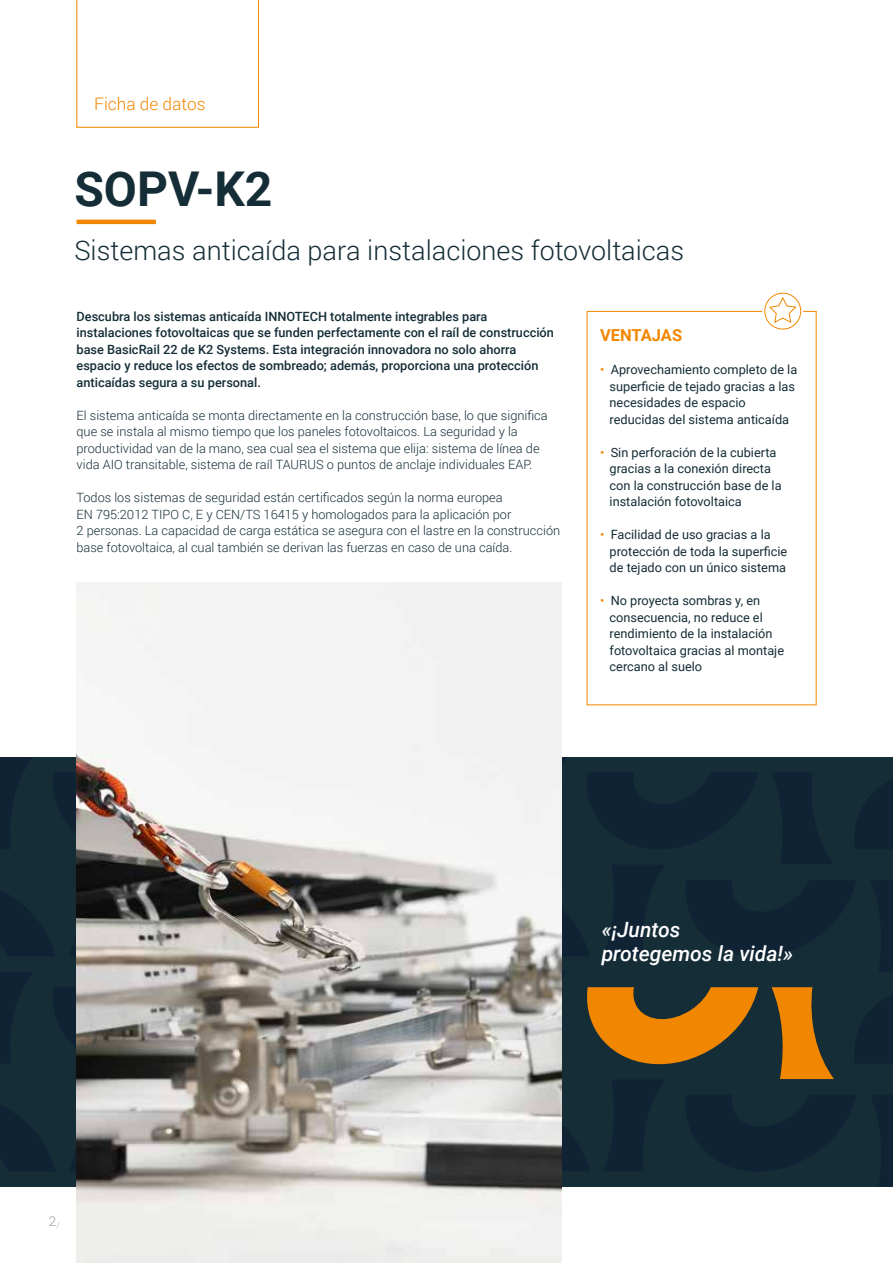
<style>
.page{position:relative;width:893px;height:1263px;background:#fff}
.page>*{position:absolute;margin:0;border:0;box-sizing:border-box;transform-origin:0 0}
.t1{font:700 48px "Roboto";color:#152d37}
.t2{font:300 27px "Roboto";color:#152d37}
.t3{font:italic 500 21px/24px "Roboto";color:#fff}
.t4{font:300 17.25px "Roboto";color:#f18700}
.t5{font:700 16.5px "Roboto";color:#f18700}
.t6{font:300 13.5px "Roboto";color:#9d9d9c}
.t7{font:300 12.75px/16.5px "Roboto";color:#152d37}
.t8{font:12.75px/16.5px "Roboto";color:#152d37}
.t9{font:500 12.75px/16.5px "Roboto";color:#152d37}
.s1{color:#f18700}
</style>
<div class="page">
<svg style="left:77px;top:0;width:182px;height:128px"></svg>
<hr style="left:77px;top:220px;width:79px;height:4px;background:#f18700">
<svg style="left:762px;top:291px;width:41px;height:41px"></svg>
<svg style="left:765px;top:293px;width:36px;height:36px"></svg>
<div style="left:764px;top:293px;width:37px;height:36px;border:1px solid #f18700;border-radius:50%"></div>
<svg style="left:769px;top:297px;width:28px;height:26px"></svg>
<svg style="left:0;top:757px;width:893px;height:429px;background:#233033"></svg>
<img style="left:77px;top:583px;width:484px;height:680px">
<h3 class="t4" style="left:94px;top:92px;width:113px">Ficha de datos</h3>
<h1 class="t1" style="left:74px;top:155px;width:199px">SOPV-K2</h1>
<h2 class="t2" style="left:74px;top:232px;width:611px">Sistemas anticaída para instalaciones fotovoltaicas</h2>
<p class="t9" style="left:77px;top:307px;width:479px">Descubra los sistemas anticaída INNOTECH totalmente integrables para instalaciones fotovoltaicas que se funden perfectamente con el raíl de construcción base BasicRail 22 de K2 Systems. Esta integración innovadora no solo ahorra espacio y reduce los efectos de sombreado; además, proporciona una protección anticaídas segura a su personal.</p>
<p class="t7" style="left:77px;top:406px;width:473px">El sistema anticaída se monta directamente en la construcción base, lo que significa que se instala al mismo tiempo que los paneles fotovoltaicos. La seguridad y la productividad van de la mano, sea cual sea el sistema que elija: sistema de línea de vida AIO transitable, sistema de raíl TAURUS o puntos de anclaje individuales EAP.</p>
<p class="t7" style="left:77px;top:489px;width:485px">Todos los sistemas de seguridad están certificados según la norma europea<br>EN 795:2012 TIPO C, E y CEN/TS 16415 y homologados para la aplicación por<br>2 personas. La capacidad de carga estática se asegura con el lastre en la construcción base fotovoltaica, al cual también se derivan las fuerzas en caso de una caída.</p>
<p class="t5" style="left:600px;top:324px;width:84px">VENTAJAS</p>
<p class="t8" style="left:610px;top:361px;width:189px;text-indent:-9px"><span class="s1">•</span> Aprovechamiento completo de la superficie de tejado gracias a las necesidades de espacio reducidas del sistema anticaída</p>
<p class="t8" style="left:610px;top:443px;width:174px;text-indent:-9px"><span class="s1">•</span> Sin perforación de la cubierta gracias a la conexión directa con la construcción base de la instalación fotovoltaica</p>
<p class="t8" style="left:610px;top:526px;width:179px;text-indent:-9px"><span class="s1">•</span> Facilidad de uso gracias a la protección de toda la superficie de tejado con un único sistema</p>
<p class="t8" style="left:610px;top:592px;width:176px;text-indent:-9px"><span class="s1">•</span> No proyecta sombras y, en consecuencia, no reduce el rendimiento de la instalación fotovoltaica gracias al montaje cercano al suelo</p>
<p class="t6" style="left:49px;top:1212px;width:12px">2<sub>/</sub></p>
<h3 class="t3" style="left:602px;top:917px;width:193px">«¡Juntos protegemos la vida!»</h3>
</div>
